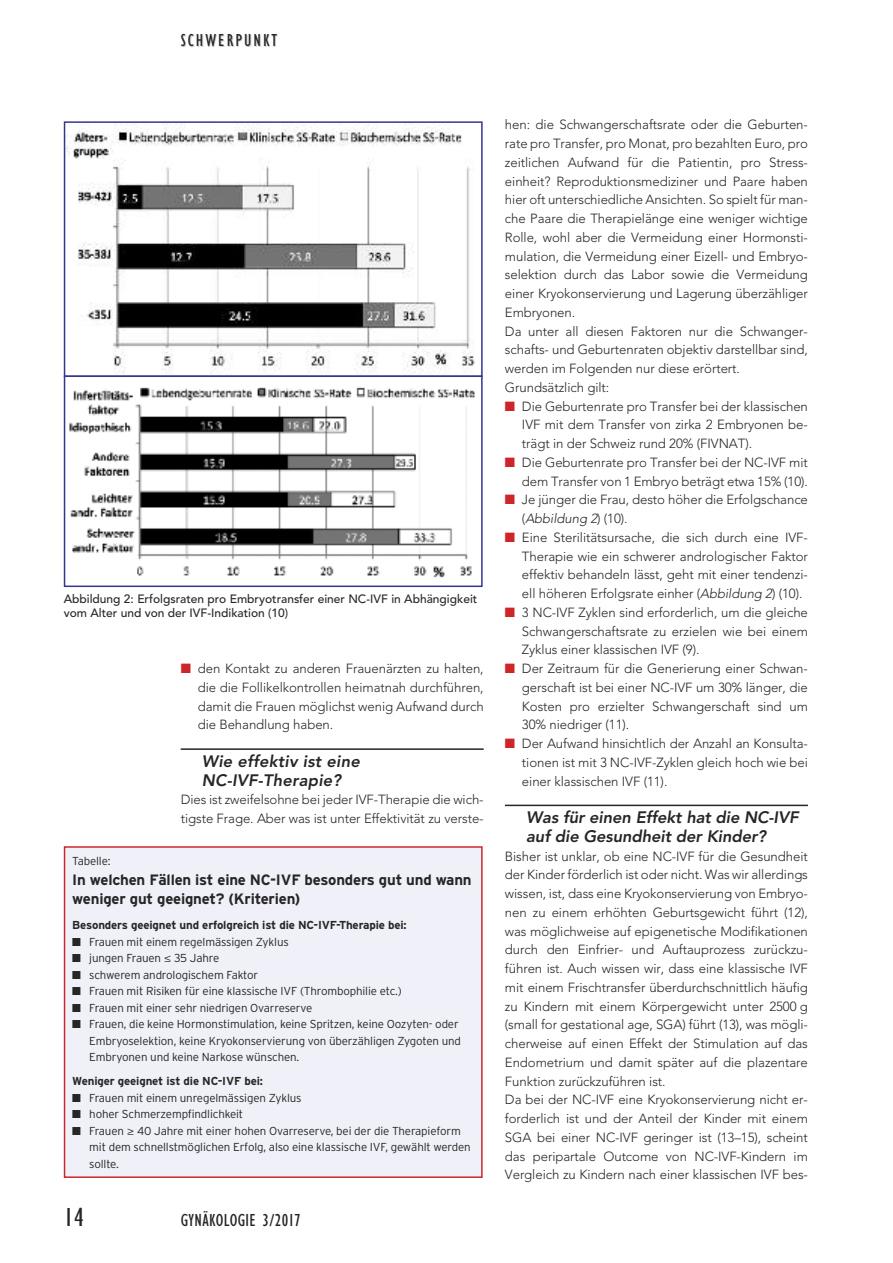
<style>
.page{position:relative;width:893px;height:1263px;background:#fff}
.page>*{position:absolute;margin:0;border:0;box-sizing:border-box;transform-origin:0 0}
.t1{font:condensed 27px "Gill Sans";color:#272627}
.t2{font:condensed 18px "Gill Sans";letter-spacing:.02em;color:#272627}
.t3{font:condensed 18px "Gill Sans";letter-spacing:.11em;color:#272627}
.t4{font:italic 800 16.5px/18.8px "Avenir";letter-spacing:-.005em;color:#272627}
.t5{font:700 15px/19.5px "Interstate";letter-spacing:-.015em;color:#272627}
.t6{font:300 13.2px/18.8px "Avenir";letter-spacing:-.005em;color:#272627;text-align:justify}
.t7{font:500 12px/13.5px "Avenir";color:#272627}
.t8{font:300 11.55px/16.5px "Interstate";letter-spacing:-.015em;color:#272627}
.t9{font:700 11.55px "Interstate";letter-spacing:-.015em;color:#272627}
.s1{color:#cc262b}
.s2{font-family:"Avenir";font-weight:400}
.s3{font-style:italic}
</style>
<div class="page">
<hr style="left:181px;top:748px;width:303px;height:2px;background:#272627">
<hr style="left:505px;top:805px;width:303px;height:1px;background:#272627">
<img style="left:67px;top:124px;width:408px;height:250px">
<div style="left:64px;top:121px;width:419px;height:256px;border:2px solid #34368f"></div>
<div style="left:65px;top:848px;width:416px;height:328px;background:#eff0f8"></div>
<div style="left:64px;top:846px;width:419px;height:332px;border:2px solid #cc262b"></div>
<img style="left:69px;top:387px;width:406px;height:191px">
<div style="left:64px;top:375px;width:419px;height:212px;border:2px solid #34368f"></div>
<h2 class="t3" style="left:181px;top:33px;width:98px">SCHWERPUNKT</h2>
<p class="t7" style="left:64px;top:591px;width:415px">Abbildung 2: Erfolgsraten pro Embryotransfer einer NC-IVF in Abhängigkeit vom Alter und von der IVF-Indikation (10)</p>
<p class="t6" style="left:198px;top:659px;width:287px;text-indent:-17px"><span class="s1">■</span> den Kontakt zu anderen Frauenärzten zu halten, die die Follikelkontrollen heimatnah durchführen, damit die Frauen möglichst wenig Aufwand durch die Behandlung haben.</p>
<p class="t4" style="left:202px;top:752px;width:159px">Wie effektiv ist eine<br>NC-IVF-Therapie?</p>
<p class="t6" style="left:181px;top:790px;width:304px">Dies ist zweifelsohne bei jeder IVF-Therapie die wich&shy;tigste Frage. Aber was ist unter Effektivität zu verste-</p>
<p class="t8" style="left:72px;top:853px;width:40px">Tabelle:</p>
<p class="t5" style="left:72px;top:870px;width:401px">In welchen Fällen ist eine NC-IVF besonders gut und wann weniger gut geeignet? (Kriterien)</p>
<p class="t9" style="left:72px;top:919px;width:336px">Besonders geeignet und erfolgreich ist die NC-IVF-Therapie bei:</p>
<p class="t8" style="left:72px;top:934px;width:218px">■ Frauen mit einem regelmässigen Zyklus</p>
<p class="t8" style="left:72px;top:950px;width:149px">■ jungen Frauen <span class="s2">≤</span> 35 Jahre</p>
<p class="t8" style="left:72px;top:967px;width:187px">■ schwerem andrologischem Faktor</p>
<p class="t8" style="left:72px;top:983px;width:331px">■ Frauen mit Risiken für eine klassische IVF (Thrombophilie etc.)</p>
<p class="t8" style="left:72px;top:1000px;width:242px">■ Frauen mit einer sehr niedrigen Ovarreserve</p>
<p class="t8" style="left:89px;top:1016px;width:373px;text-indent:-17px">■ Frauen, die keine Hormonstimulation, keine Spritzen, keine Oozyten- oder<br>Embryoselektion, keine Kryokonservierung von überzähligen Zygoten und<br>Embryonen und keine Narkose wünschen.</p>
<p class="t9" style="left:72px;top:1075px;width:192px">Weniger geeignet ist die NC-IVF bei:</p>
<p class="t8" style="left:72px;top:1090px;width:231px">■ Frauen mit einem unregelmässigen Zyklus</p>
<p class="t8" style="left:72px;top:1106px;width:172px">■ hoher Schmerzempfindlichkeit</p>
<p class="t8" style="left:89px;top:1123px;width:383px;text-indent:-17px">■ Frauen <span class="s2">≥</span> 40 Jahre mit einer hohen Ovarreserve, bei der die Therapieform mit dem schnellstmöglichen Erfolg, also eine klassische IVF, gewählt werden sollte.</p>
<h1 class="t1" style="left:64px;top:1207px;width:22px">14</h1>
<h2 class="t2" style="left:181px;top:1213px;width:122px">GYNÄKOLOGIE 3/2017</h2>
<p class="t6" style="left:505px;top:115px;width:304px;text-align:left">hen: die Schwangerschaftsrate oder die Geburten&shy;rate pro Transfer, pro Monat, pro bezahlten Euro, pro zeitlichen Aufwand für die Patientin, pro Stress&shy;einheit? Reproduktionsmediziner und Paare haben hier oft unterschiedliche Ansichten. So spielt für man&shy;che Paare die Therapielänge eine weniger wichtige Rolle, wohl aber die Vermeidung einer Hormonsti&shy;mulation, die Vermeidung einer Eizell- und Embryo&shy;selektion durch das Labor sowie die Vermeidung einer Kryokonservierung und Lagerung überzähliger Embryonen.<br>Da unter all diesen Faktoren nur die Schwanger&shy;schafts- und Geburtenraten objektiv darstellbar sind, werden im Folgenden nur diese erörtert.<br>Grundsätzlich gilt:</p>
<p class="t6" style="left:522px;top:397px;width:287px;text-indent:-17px"><span class="s1">■</span> Die Geburtenrate pro Transfer bei der klassischen IVF mit dem Transfer von zirka 2 Embryonen be&shy;trägt in der Schweiz rund 20% (FIVNAT).</p>
<p class="t6" style="left:505px;top:453px;width:304px;text-align:right"><span class="s1">■</span> Die Geburtenrate pro Transfer bei der NC-IVF mit dem Transfer von 1 Embryo beträgt etwa 15% (10).</p>
<p class="t6" style="left:522px;top:490px;width:287px;text-indent:-17px"><span class="s1">■</span> Je jünger die Frau, desto höher die Erfolgschance (<span class="s3">Abbildung 2</span>) (10).</p>
<p class="t6" style="left:522px;top:528px;width:287px;text-indent:-17px"><span class="s1">■</span> Eine Sterilitätsursache, die sich durch eine IVF-Therapie wie ein schwerer andrologischer Faktor effektiv behandeln lässt, geht mit einer tendenzi&shy;ell höheren Erfolgsrate einher (<span class="s3">Abbildung 2</span>) (10).</p>
<p class="t6" style="left:522px;top:603px;width:287px;text-indent:-17px"><span class="s1">■</span> 3 NC-IVF Zyklen sind erforderlich, um die gleiche Schwangerschaftsrate zu erzielen wie bei einem Zyklus einer klassischen IVF (9).</p>
<p class="t6" style="left:522px;top:659px;width:287px;text-indent:-17px"><span class="s1">■</span> Der Zeitraum für die Generierung einer Schwan&shy;gerschaft ist bei einer NC-IVF um 30% länger, die Kosten pro erzielter Schwangerschaft sind um 30% niedriger (11).</p>
<p class="t6" style="left:522px;top:734px;width:287px;text-indent:-17px"><span class="s1">■</span> Der Aufwand hinsichtlich der Anzahl an Konsulta&shy;tionen ist mit 3 NC-IVF-Zyklen gleich hoch wie bei einer klassischen IVF (11).</p>
<p class="t4" style="left:526px;top:808px;width:274px">Was für einen Effekt hat die NC-IVF auf die Gesundheit der Kinder?</p>
<p class="t6" style="left:505px;top:847px;width:304px;text-align:left">Bisher ist unklar, ob eine NC-IVF für die Gesundheit der Kinder förderlich ist oder nicht. Was wir allerdings wissen, ist, dass eine Kryokonservierung von Embryo&shy;nen zu einem erhöhten Geburtsgewicht führt (12), was möglichweise auf epigenetische Modifikationen durch den Einfrier- und Auftauprozess zurückzu&shy;führen ist. Auch wissen wir, dass eine klassische IVF mit einem Frischtransfer überdurchschnittlich häufig zu Kindern mit einem Körpergewicht unter 2500 g (small for gestational age, SGA) führt (13), was mögli&shy;cherweise auf einen Effekt der Stimulation auf das Endometrium und damit später auf die plazentare Funktion zurückzuführen ist.<br>Da bei der NC-IVF eine Kryokonservierung nicht er&shy;forderlich ist und der Anteil der Kinder mit einem SGA bei einer NC-IVF geringer ist (13–15), scheint das peripartale Outcome von NC-IVF-Kindern im Vergleich zu Kindern nach einer klassischen IVF bes-</p>
</div>
